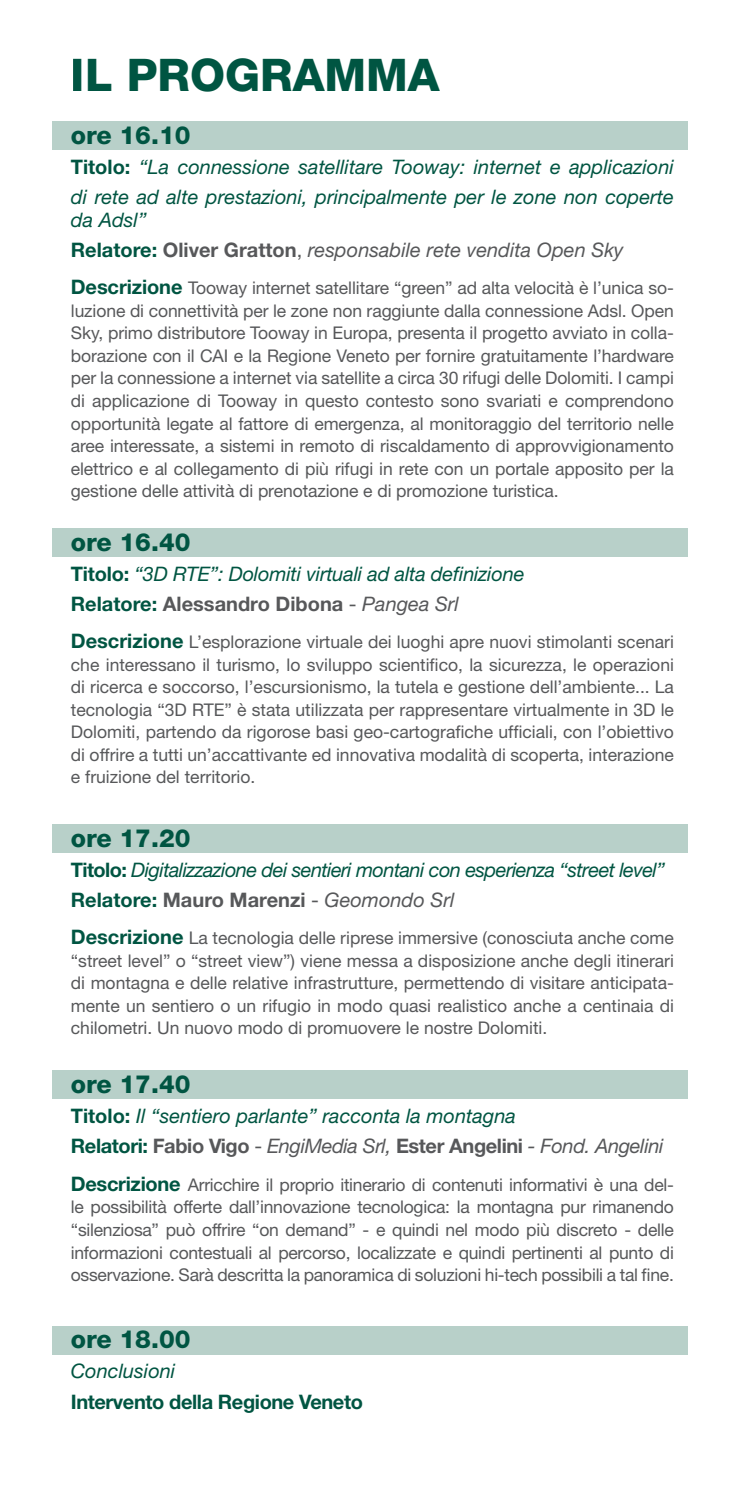
<style>
.page{position:relative;width:745px;height:1489px;background:#fff}
.page>*{position:absolute;margin:0;border:0;box-sizing:border-box;transform-origin:0 0}
.t1{font:800 45px "Helvetica Neue";color:#005542}
.t2{font:800 25px "Helvetica Neue";color:#005542}
.t3{font:italic 20px/30px "Helvetica Neue";color:#005542}
.t4{font:700 20px "Helvetica Neue";color:#57585a}
.t5{font:italic 20px "Helvetica Neue";letter-spacing:-.03em;color:#005542}
.t6{font:italic 20px "Helvetica Neue";letter-spacing:-.02em;color:#57585a}
.t7{font:italic 20px "Helvetica Neue";color:#57585a}
.t8{font:700 20px "Helvetica Neue";letter-spacing:-.02em;color:#005542}
.t9{font:17.5px/22.5px "Helvetica Neue";letter-spacing:-.005em;color:#57585a;text-align:justify}
.s1{font-weight:700;font-style:normal}
.s2{font-weight:700;font-style:normal;color:#005542}
.s3{font-style:normal}
.s4{font-weight:700;font-size:20px;color:#005542}
.s5{color:#005542}
.s6{font-weight:400}
.s7{font-weight:400;font-style:italic}
</style>
<div class="page">
<div style="left:53px;top:122px;width:634px;height:28px;background:#b8d0c9"></div>
<div style="left:53px;top:528px;width:634px;height:28px;background:#b8d0c9"></div>
<div style="left:53px;top:824px;width:634px;height:28px;background:#b8d0c9"></div>
<div style="left:53px;top:1070px;width:634px;height:29px;background:#b8d0c9"></div>
<div style="left:53px;top:1325px;width:634px;height:29px;background:#b8d0c9"></div>
<h1 class="t1" style="left:71px;top:48px;width:370px">IL PROGRAMMA</h1>
<p class="t2" style="left:71px;top:120px;width:121px">ore 16.10</p>
<p class="t3" style="left:71px;top:152px;width:604px"><span class="s1">Titolo:</span> “La connessione satellitare Tooway: internet e applicazioni di rete ad alte prestazioni, principalmente per le zone non coperte</p>
<p class="t3" style="left:71px;top:204px;width:77px">da Adsl”</p>
<p class="t7" style="left:71px;top:238px;width:554px"><span class="s2">Relatore:</span> <span class="s1">Oliver Gratton</span><span class="s3">,</span> responsabile rete vendita Open Sky</p>
<p class="t9" style="left:71px;top:277px;width:604px"><span class="s4">Descrizione</span> Tooway internet satellitare “green” ad alta velocità è l’unica so&shy;luzione di connettività per le zone non raggiunte dalla connessione Adsl. Open Sky, primo distributore Tooway in Europa, presenta il progetto avviato in colla&shy;borazione con il CAI e la Regione Veneto per fornire gratuitamente l’hardware per la connessione a internet via satellite a circa 30 rifugi delle Dolomiti. I campi di applicazione di Tooway in questo contesto sono svariati e comprendono opportunità legate al fattore di emergenza, al monitoraggio del territorio nelle aree interessate, a sistemi in remoto di riscaldamento di approvvigionamento elettrico e al collegamento di più rifugi in rete con un portale apposito per la gestione delle attività di prenotazione e di promozione turistica.</p>
<p class="t2" style="left:71px;top:527px;width:121px">ore 16.40</p>
<p class="t3" style="left:71px;top:558px;width:455px"><span class="s1">Titolo:</span> “3D RTE”: Dolomiti virtuali ad alta definizione</p>
<p class="t4" style="left:71px;top:591px;width:389px"><span class="s5">Relatore:</span> Alessandro Dibona <span class="s6">-</span> <span class="s7">Pangea Srl</span></p>
<p class="t9" style="left:71px;top:630px;width:604px"><span class="s4">Descrizione</span> L’esplorazione virtuale dei luoghi apre nuovi stimolanti scenari che interessano il turismo, lo sviluppo scientifico, la sicurezza, le operazioni di ricerca e soccorso, l’escursionismo, la tutela e gestione dell’ambiente... La tecnologia “3D RTE” è stata utilizzata per rappresentare virtualmente in 3D le Dolomiti, partendo da rigorose basi geo-cartografiche ufficiali, con l’obiettivo di offrire a tutti un’accattivante ed innovativa modalità di scoperta, interazione e fruizione del territorio.</p>
<p class="t2" style="left:71px;top:823px;width:121px">ore 17.20</p>
<p class="t5" style="left:71px;top:857px;width:595px"><span class="s1">Titolo:</span> Digitalizzazione dei sentieri montani con esperienza “street level”</p>
<p class="t4" style="left:71px;top:887px;width:385px"><span class="s5">Relatore:</span> Mauro Marenzi <span class="s6">-</span> <span class="s7">Geomondo Srl</span></p>
<p class="t9" style="left:71px;top:926px;width:604px"><span class="s4">Descrizione</span> La tecnologia delle riprese immersive (conosciuta anche come “street level” o “street view”) viene messa a disposizione anche degli itinerari di montagna e delle relative infrastrutture, permettendo di visitare anticipata&shy;mente un sentiero o un rifugio in modo quasi realistico anche a centinaia di chilometri. Un nuovo modo di promuovere le nostre Dolomiti.</p>
<p class="t2" style="left:71px;top:1069px;width:121px">ore 17.40</p>
<p class="t3" style="left:71px;top:1100px;width:446px"><span class="s1">Titolo:</span> Il “sentiero parlante” racconta la montagna</p>
<p class="t6" style="left:71px;top:1134px;width:593px"><span class="s2">Relatori:</span> <span class="s1">Fabio Vigo</span> <span class="s3">-</span> EngiMedia Srl, <span class="s1">Ester Angelini</span> - Fond. Angelini</p>
<p class="t9" style="left:71px;top:1173px;width:604px"><span class="s4">Descrizione</span> Arricchire il proprio itinerario di contenuti informativi è una del&shy;le possibilità offerte dall’innovazione tecnologica: la montagna pur rimanendo “silenziosa” può offrire “on demand” - e quindi nel modo più discreto - delle informazioni contestuali al percorso, localizzate e quindi pertinenti al punto di osservazione. Sarà descritta la panoramica di soluzioni hi-tech possibili a tal fine.</p>
<p class="t2" style="left:71px;top:1324px;width:121px">ore 18.00</p>
<p class="t3" style="left:71px;top:1355px;width:106px">Conclusioni</p>
<p class="t8" style="left:71px;top:1388px;width:293px">Intervento della Regione Veneto</p>
</div>
